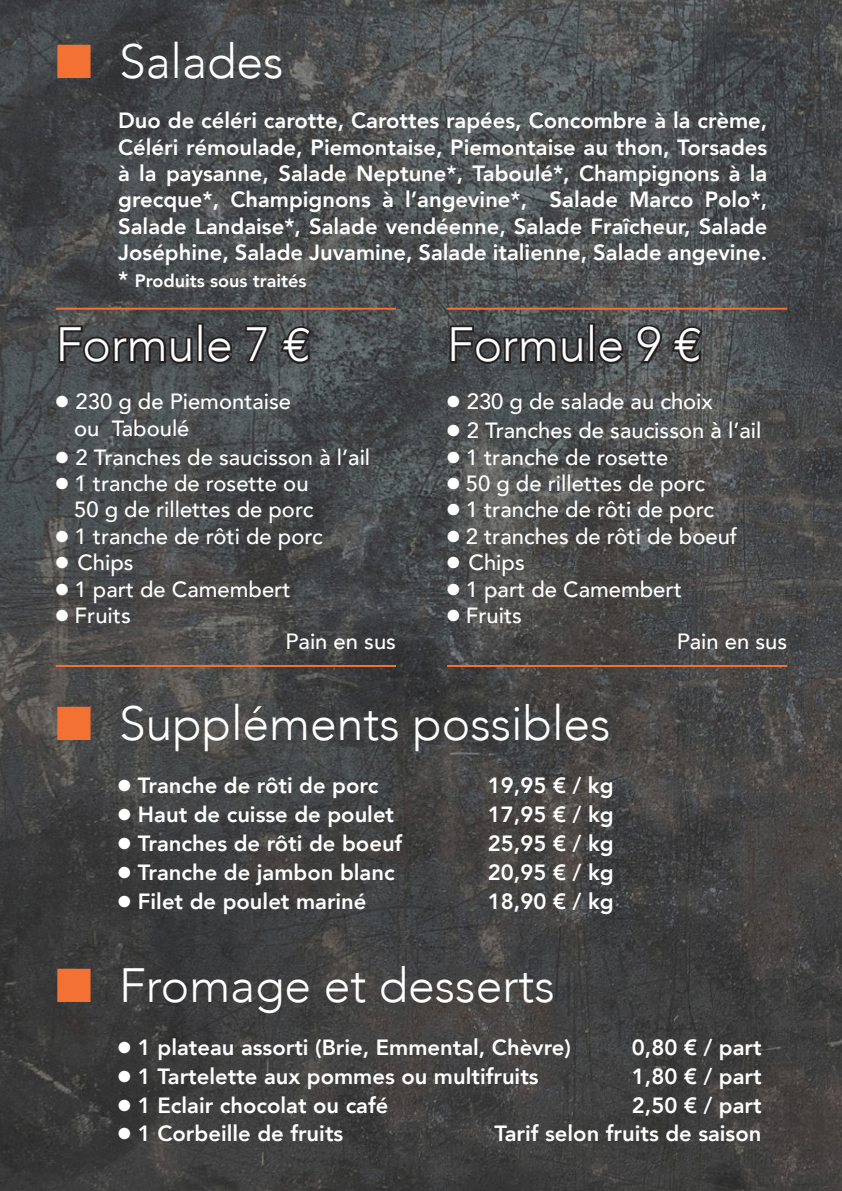
<style>
.page{position:relative;width:842px;height:1191px;background:#fff}
.page>*{position:absolute;margin:0;border:0;box-sizing:border-box;transform-origin:0 0}
.t1{font:300 48px "Avenir";color:#fff}
.t2{font:800 22px/26.4px "Avenir";color:#fff;text-align:justify}
.t3{font:500 22px/26.4px "Avenir";color:#fff}
.t4{font:800 18px "Avenir";color:#fff}
.s1{color:#f37133}
.s2{font-size:22px}
.s3{font-family:"Euro Mono";font-weight:400}
</style>
<div class="page">
<img style="left:0;top:0;width:842px;height:1191px">
<svg style="left:0;top:1187px;width:3px;height:4px"></svg>
<svg style="left:56px;top:323px;width:139px;height:44px;background:#3b3c3d"></svg>
<div style="left:197px;top:323px;width:7px;height:40px;border:4px solid #231f20"></div>
<svg style="left:204px;top:333px;width:31px;height:34px"></svg>
<svg style="left:243px;top:323px;width:28px;height:42px"></svg>
<svg style="left:277px;top:324px;width:38px;height:42px;background:#3b3c3e"></svg>
<svg style="left:448px;top:323px;width:138px;height:44px;background:#393b3d"></svg>
<div style="left:588px;top:323px;width:7px;height:40px;border:4px solid #231f20"></div>
<svg style="left:595px;top:333px;width:31px;height:34px"></svg>
<svg style="left:633px;top:322px;width:73px;height:45px;background:#424243"></svg>
<hr style="left:56px;top:308px;width:340px;height:2px;background:#f37133">
<hr style="left:447px;top:308px;width:340px;height:2px;background:#f37133">
<hr style="left:56px;top:665px;width:340px;height:2px;background:#f37133">
<hr style="left:447px;top:665px;width:340px;height:2px;background:#f37133">
<h1 class="t1" style="left:56px;top:41px;width:229px"><span class="s1">■</span> Salades</h1>
<p class="t2" style="left:118px;top:109px;width:651px">Duo de céléri carotte, Carottes rapées, Concombre à la crème, Céléri rémoulade, Piemontaise, Piemontaise au thon, Torsades à la paysanne, Salade Neptune*, Taboulé*, Champignons à la grecque*, Champignons à l’angevine*, Salade Marco Polo*, Salade Landaise*, Salade vendéenne, Salade Fraîcheur, Salade Joséphine, Salade Juvamine, Salade italienne, Salade angevine.</p>
<p class="t4" style="left:118px;top:273px;width:190px"><span class="s2">*</span> Produits sous traités</p>
<h1 class="t1" style="left:56px;top:324px;width:257px">Formule 7 <span class="s3">e</span></h1>
<p class="t3" style="left:74px;top:391px;width:219px;text-indent:-18px">● 230 g de Piemontaise ou Taboulé</p>
<p class="t3" style="left:56px;top:446px;width:316px">● 2 Tranches de saucisson à l’ail</p>
<p class="t3" style="left:56px;top:472px;width:259px;text-align:right">● 1 tranche de rosette ou<br>50 g de rillettes de porc</p>
<p class="t3" style="left:56px;top:525px;width:269px">● 1 tranche de rôti de porc</p>
<p class="t3" style="left:56px;top:551px;width:79px">● Chips</p>
<p class="t3" style="left:56px;top:578px;width:236px">● 1 part de Camembert</p>
<p class="t3" style="left:56px;top:604px;width:76px">● Fruits</p>
<p class="t3" style="left:286px;top:631px;width:112px">Pain en sus</p>
<h1 class="t1" style="left:447px;top:324px;width:257px">Formule 9 <span class="s3">e</span></h1>
<p class="t3" style="left:447px;top:391px;width:267px">● 230 g de salade au choix</p>
<p class="t3" style="left:447px;top:419px;width:316px">● 2 Tranches de saucisson à l’ail</p>
<p class="t3" style="left:447px;top:446px;width:223px">● 1 tranche de rosette</p>
<p class="t3" style="left:447px;top:472px;width:259px">● 50 g de rillettes de porc</p>
<p class="t3" style="left:447px;top:499px;width:269px">● 1 tranche de rôti de porc</p>
<p class="t3" style="left:447px;top:525px;width:292px">● 2 tranches de rôti de boeuf</p>
<p class="t3" style="left:447px;top:551px;width:79px">● Chips</p>
<p class="t3" style="left:447px;top:578px;width:236px">● 1 part de Camembert</p>
<p class="t3" style="left:447px;top:604px;width:76px">● Fruits</p>
<p class="t3" style="left:677px;top:631px;width:112px">Pain en sus</p>
<h1 class="t1" style="left:56px;top:703px;width:556px"><span class="s1">■</span> Suppléments possibles</h1>
<p class="t2" style="left:118px;top:774px;width:262px">● Tranche de rôti de porc</p>
<p class="t2" style="left:488px;top:774px;width:127px">19,95 € / kg</p>
<p class="t2" style="left:118px;top:803px;width:278px">● Haut de cuisse de poulet</p>
<p class="t2" style="left:488px;top:803px;width:127px">17,95 € / kg</p>
<p class="t2" style="left:118px;top:832px;width:286px">● Tranches de rôti de boeuf</p>
<p class="t2" style="left:488px;top:832px;width:127px">25,95 € / kg</p>
<p class="t2" style="left:118px;top:860px;width:278px">● Tranche de jambon blanc</p>
<p class="t2" style="left:488px;top:860px;width:127px">20,95 € / kg</p>
<p class="t2" style="left:118px;top:889px;width:250px">● Filet de poulet mariné</p>
<p class="t2" style="left:488px;top:889px;width:127px">18,90 € / kg</p>
<h1 class="t1" style="left:56px;top:965px;width:501px"><span class="s1">■</span> Fromage et desserts</h1>
<p class="t2" style="left:118px;top:1036px;width:454px">● 1 plateau assorti (Brie, Emmental, Chèvre)</p>
<p class="t2" style="left:632px;top:1036px;width:131px">0,80 € / part</p>
<p class="t2" style="left:118px;top:1064px;width:422px">● 1 Tartelette aux pommes ou multifruits</p>
<p class="t2" style="left:632px;top:1064px;width:131px">1,80 € / part</p>
<p class="t2" style="left:118px;top:1093px;width:272px">● 1 Eclair chocolat ou café</p>
<p class="t2" style="left:632px;top:1093px;width:131px">2,50 € / part</p>
<p class="t2" style="left:118px;top:1122px;width:227px">● 1 Corbeille de fruits</p>
<p class="t2" style="left:494px;top:1122px;width:269px">Tarif selon fruits de saison</p>
</div>
